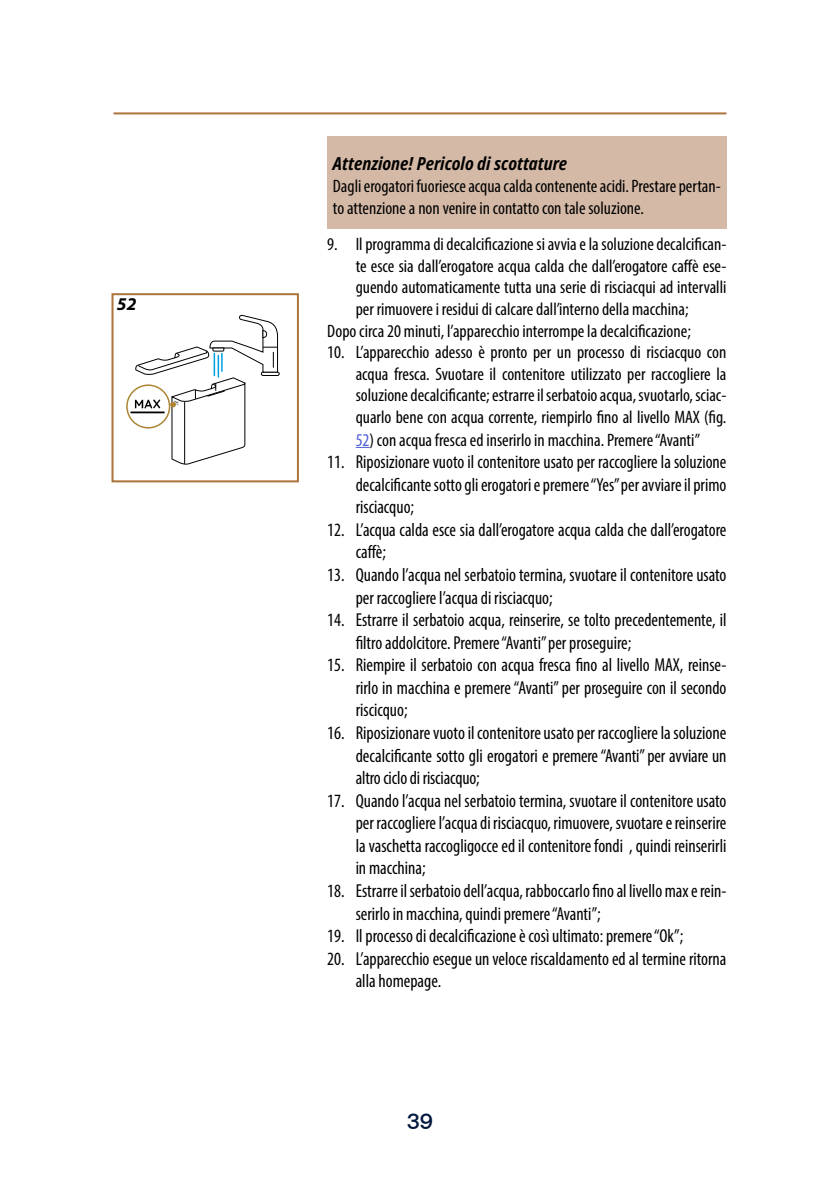
<style>
.page{position:relative;width:840px;height:1191px;background:#fff}
.page>*{position:absolute;margin:0;border:0;box-sizing:border-box;transform-origin:0 0}
.t1{font:500 22px "De Longhi Sans";color:#02183e}
.t2{font:condensed 18.8px/22.6px "Myriad Pro";color:#000;scale:.96 1}
.t3{font:condensed 18.8px/22.6px "Myriad Pro";color:#000;text-align:justify}
.t4{font:condensed 18px/21.6px "Myriad Pro";color:#000}
.t5{font:italic 700 condensed 18px "Noto Sans";color:#000}
.t6{font:italic 700 18px "Myriad Pro";color:#000}
.s1{color:#4f5cd6}
</style>
<div class="page">
<hr style="left:113px;top:112px;width:613px;height:2px;background:#aa743a">
<svg style="left:355px;top:447px;width:14px;height:1px"></svg>
<div style="left:327px;top:136px;width:399px;height:92px;background:#d4b9a6"></div>
<svg style="left:127px;top:385px;width:42px;height:43px"></svg>
<div style="left:126px;top:384px;width:44px;height:44px;border:2px solid #ad8433;border-radius:50%"></div>
<hr style="left:130px;top:411px;width:35px;height:2px;background:#000">
<div style="left:261px;top:371px;width:18px;height:5px;border:1px solid #000;border-radius:2px"></div>
<div style="left:111px;top:293px;width:188px;height:189px;border:2px solid #aa743a"></div>
<svg style="left:135px;top:314px;width:143px;height:151px"></svg>
<p class="t6" style="left:117px;top:292px;width:21px">52</p>
<p class="t5" style="left:333px;top:151px;width:235px">Attenzione! Pericolo di scottature</p>
<p class="t4" style="left:333px;top:175px;width:389px">Dagli erogatori fuoriesce acqua calda contenente acidi. Prestare pertan&shy;to attenzione a non venire in contatto con tale soluzione.</p>
<p class="t4" style="left:327px;top:233px;width:400px">9. Il programma di decalcificazione si avvia e la soluzione decalcifican-</p>
<p class="t4" style="left:355px;top:255px;width:372px">te esce sia dall’erogatore acqua calda che dall’erogatore caffè ese-</p>
<p class="t4" style="left:355px;top:276px;width:372px">guendo automaticamente tutta una serie di risciacqui ad intervalli</p>
<p class="t4" style="left:355px;top:298px;width:334px">per rimuovere i residui di calcare dall’interno della macchina;</p>
<p class="t4" style="left:327px;top:320px;width:365px">Dopo circa 20 minuti, l’apparecchio interrompe la decalcificazione;</p>
<p class="t4" style="left:355px;top:341px;width:372px;text-align:justify;text-indent:-28px">10. L’apparecchio adesso è pronto per un processo di risciacquo con acqua fresca. Svuotare il contenitore utilizzato per raccogliere la soluzione decalcificante; estrarre il serbatoio acqua, svuotarlo, sciac&shy;quarlo bene con acqua corrente, riempirlo fino al livello MAX (fig.</p>
<p class="t4" style="left:355px;top:428px;width:346px"><span class="s1">52</span>) con acqua fresca ed inserirlo in macchina. Premere “Avanti”</p>
<p class="t2" style="left:355px;top:450px;width:387px;text-align:justify;text-indent:-28px">11. Riposizionare vuoto il contenitore usato per raccogliere la soluzione decalcificante sotto gli erogatori e premere “Yes” per avviare il primo risciacquo;</p>
<p class="t2" style="left:355px;top:518px;width:387px;text-indent:-28px">12. L’acqua calda esce sia dall’erogatore acqua calda che dall’erogatore caffè;</p>
<p class="t2" style="left:355px;top:563px;width:387px;text-indent:-28px">13. Quando l’acqua nel serbatoio termina, svuotare il contenitore usato per raccogliere l’acqua di risciacquo;</p>
<p class="t2" style="left:355px;top:608px;width:387px;text-indent:-28px">14. Estrarre il serbatoio acqua, reinserire, se tolto precedentemente, il filtro addolcitore. Premere “Avanti” per proseguire;</p>
<p class="t2" style="left:355px;top:653px;width:387px;text-align:justify;text-indent:-28px">15. Riempire il serbatoio con acqua fresca fino al livello MAX, reinse&shy;rirlo in macchina e premere “Avanti” per proseguire con il secondo riscicquo;</p>
<p class="t3" style="left:355px;top:721px;width:372px;text-indent:-28px">16. Riposizionare vuoto il contenitore usato per raccogliere la soluzione decalcificante sotto gli erogatori e premere “Avanti” per avviare un altro ciclo di risciacquo;</p>
<p class="t2" style="left:355px;top:789px;width:387px;text-align:justify;text-indent:-28px">17. Quando l’acqua nel serbatoio termina, svuotare il contenitore usato per raccogliere l’acqua di risciacquo, rimuovere, svuotare e reinserire la vaschetta raccogligocce ed il contenitore fondi , quindi reinserirli in macchina;</p>
<p class="t2" style="left:355px;top:879px;width:387px;text-indent:-28px">18. Estrarre il serbatoio dell’acqua, rabboccarlo fino al livello max e rein&shy;serirlo in macchina, quindi premere “Avanti”;</p>
<p class="t2" style="left:327px;top:924px;width:372px">19. Il processo di decalcificazione è così ultimato: premere “Ok”;</p>
<p class="t2" style="left:355px;top:947px;width:387px;text-indent:-28px">20. L’apparecchio esegue un veloce riscaldamento ed al termine ritorna alla homepage.</p>
<p class="t1" style="left:406px;top:1108px;width:28px">39</p>
</div>
